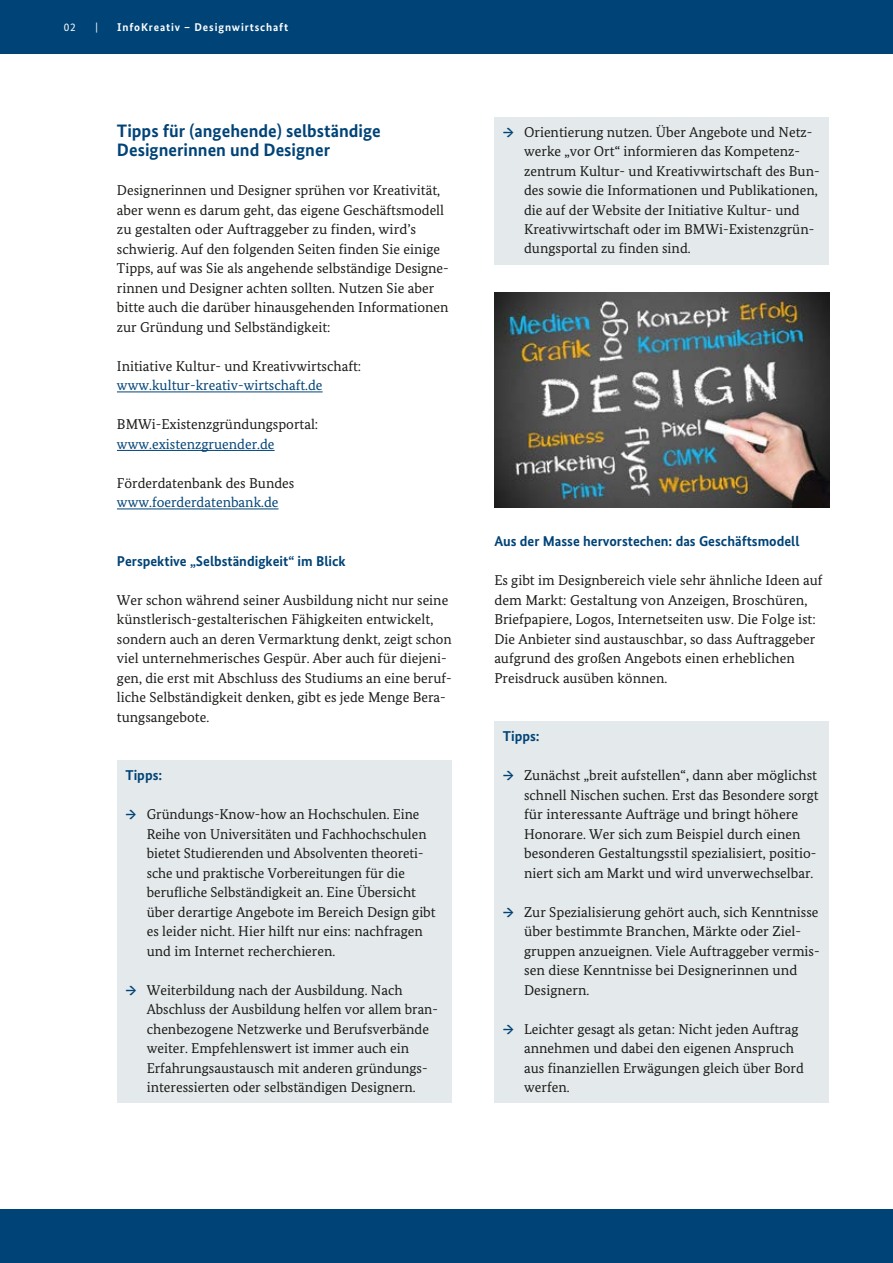
<style>
.page{position:relative;width:893px;height:1263px;background:#fff}
.page>*{position:absolute;margin:0;border:0;box-sizing:border-box;transform-origin:0 0}
.t1{font:700 18px/19.5px "Bundes Sans";color:#004377}
.t2{font:14.25px/19.5px "Bundes Serif";color:#1a1a18}
.t3{font:700 14.25px "Bundes Sans";color:#004377}
.t4{font:14.25px "Bundes Serif";color:#004377}
.t5{font:700 11.25px "Bundes Sans";letter-spacing:.08em;color:#fff}
.t6{font:11.25px "Bundes Sans";color:#fff}
.s1{font-weight:700;color:#004377}
</style>
<div class="page">
<div style="left:0;top:0;width:893px;height:54px;background:#004377"></div>
<div style="left:0;top:1209px;width:893px;height:54px;background:#004377"></div>
<div style="left:117px;top:761px;width:335px;height:342px;background:#e4e9eb"></div>
<div style="left:494px;top:117px;width:335px;height:147px;background:#e4e9eb"></div>
<div style="left:494px;top:722px;width:335px;height:381px;background:#e4e9eb"></div>
<hr style="left:117px;top:392px;width:206px;height:1px;background:#004377">
<hr style="left:117px;top:450px;width:158px;height:1px;background:#004377">
<hr style="left:117px;top:509px;width:162px;height:1px;background:#004377">
<img style="left:494px;top:293px;width:335px;height:214px">
<p class="t6" style="left:64px;top:20px;width:14px">02</p>
<p class="t6" style="left:95px;top:20px;width:4px">|</p>
<p class="t5" style="left:117px;top:20px;width:173px">InfoKreativ – Designwirtschaft</p>
<h3 class="t1" style="left:117px;top:120px;width:265px">Tipps für (angehende) selbständige<br>Designerinnen und Designer</h3>
<p class="t2" style="left:117px;top:180px;width:333px">Designerinnen und Designer sprühen vor Kreativität, aber wenn es darum geht, das eigene Geschäftsmodell zu gestalten oder Auftraggeber zu finden, wird’s schwierig. Auf den folgenden Seiten finden Sie einige Tipps, auf was Sie als angehende selbständige Designe&shy;rinnen und Designer achten sollten. Nutzen Sie aber bitte auch die darüber hinausgehenden Informationen zur Gründung und Selbständigkeit:</p>
<p class="t2" style="left:117px;top:356px;width:246px">Initiative Kultur- und Kreativwirtschaft:</p>
<p class="t4" style="left:117px;top:376px;width:207px">www.kultur-kreativ-wirtschaft.de</p>
<p class="t2" style="left:117px;top:414px;width:203px">BMWi-Existenzgründungsportal:</p>
<p class="t4" style="left:117px;top:435px;width:159px">www.existenzgruender.de</p>
<p class="t2" style="left:117px;top:473px;width:179px">Förderdatenbank des Bundes</p>
<p class="t4" style="left:117px;top:493px;width:163px">www.foerderdatenbank.de</p>
<h4 class="t3" style="left:117px;top:552px;width:230px">Perspektive „Selbständigkeit“ im Blick</h4>
<p class="t2" style="left:117px;top:590px;width:336px">Wer schon während seiner Ausbildung nicht nur seine künstlerisch-gestalterischen Fähigkeiten entwickelt, sondern auch an deren Vermarktung denkt, zeigt schon viel unternehmerisches Gespür. Aber auch für diejeni&shy;gen, die erst mit Abschluss des Studiums an eine beruf&shy;liche Selbständigkeit denken, gibt es jede Menge Bera&shy;tungsangebote.</p>
<h5 class="t3" style="left:125px;top:766px;width:38px">Tipps:</h5>
<p class="t2" style="left:147px;top:804px;width:291px;text-indent:-21px"><span class="s1">→</span> Gründungs-Know-how an Hochschulen. Eine Reihe von Universitäten und Fachhochschulen bietet Studierenden und Absolventen theoreti&shy;sche und praktische Vorbereitungen für die berufliche Selbständigkeit an. Eine Übersicht über derartige Angebote im Bereich Design gibt es leider nicht. Hier hilft nur eins: nachfragen und im Internet recherchieren.</p>
<p class="t2" style="left:147px;top:980px;width:293px;text-indent:-21px"><span class="s1">→</span> Weiterbildung nach der Ausbildung. Nach Abschluss der Ausbildung helfen vor allem bran&shy;chenbezogene Netzwerke und Berufsverbände weiter. Empfehlenswert ist immer auch ein Erfahrungsaustausch mit anderen gründungs&shy;interessierten oder selbständigen Designern.</p>
<p class="t2" style="left:524px;top:122px;width:297px;text-indent:-21px"><span class="s1">→</span> Orientierung nutzen. Über Angebote und Netz&shy;werke „vor Ort“ informieren das Kompetenz&shy;zentrum Kultur- und Kreativwirtschaft des Bun&shy;des sowie die Informationen und Publikationen, die auf der Website der Initiative Kultur- und Kreativwirtschaft oder im BMWi-Existenzgrün&shy;dungsportal zu finden sind.</p>
<h4 class="t3" style="left:494px;top:532px;width:307px">Aus der Masse hervorstechen: das Geschäftsmodell</h4>
<p class="t2" style="left:494px;top:570px;width:330px">Es gibt im Designbereich viele sehr ähnliche Ideen auf dem Markt: Gestaltung von Anzeigen, Broschüren, Briefpapiere, Logos, Internetseiten usw. Die Folge ist:<br>Die Anbieter sind austauschbar, so dass Auftraggeber aufgrund des großen Angebots einen erheblichen Preisdruck ausüben können.</p>
<h5 class="t3" style="left:503px;top:727px;width:38px">Tipps:</h5>
<p class="t2" style="left:524px;top:765px;width:296px;text-indent:-21px"><span class="s1">→</span> Zunächst „breit aufstellen“, dann aber möglichst schnell Nischen suchen. Erst das Besondere sorgt für interessante Aufträge und bringt höhere Honorare. Wer sich zum Beispiel durch einen besonderen Gestaltungsstil spezialisiert, positio&shy;niert sich am Markt und wird unverwechselbar.</p>
<p class="t2" style="left:524px;top:902px;width:297px;text-indent:-21px"><span class="s1">→</span> Zur Spezialisierung gehört auch, sich Kenntnisse über bestimmte Branchen, Märkte oder Ziel&shy;gruppen anzueignen. Viele Auftraggeber vermis&shy;sen diese Kenntnisse bei Designerinnen und Designern.</p>
<p class="t2" style="left:524px;top:1019px;width:281px;text-indent:-21px"><span class="s1">→</span> Leichter gesagt als getan: Nicht jeden Auftrag annehmen und dabei den eigenen Anspruch aus finanziellen Erwägungen gleich über Bord werfen.</p>
</div>
